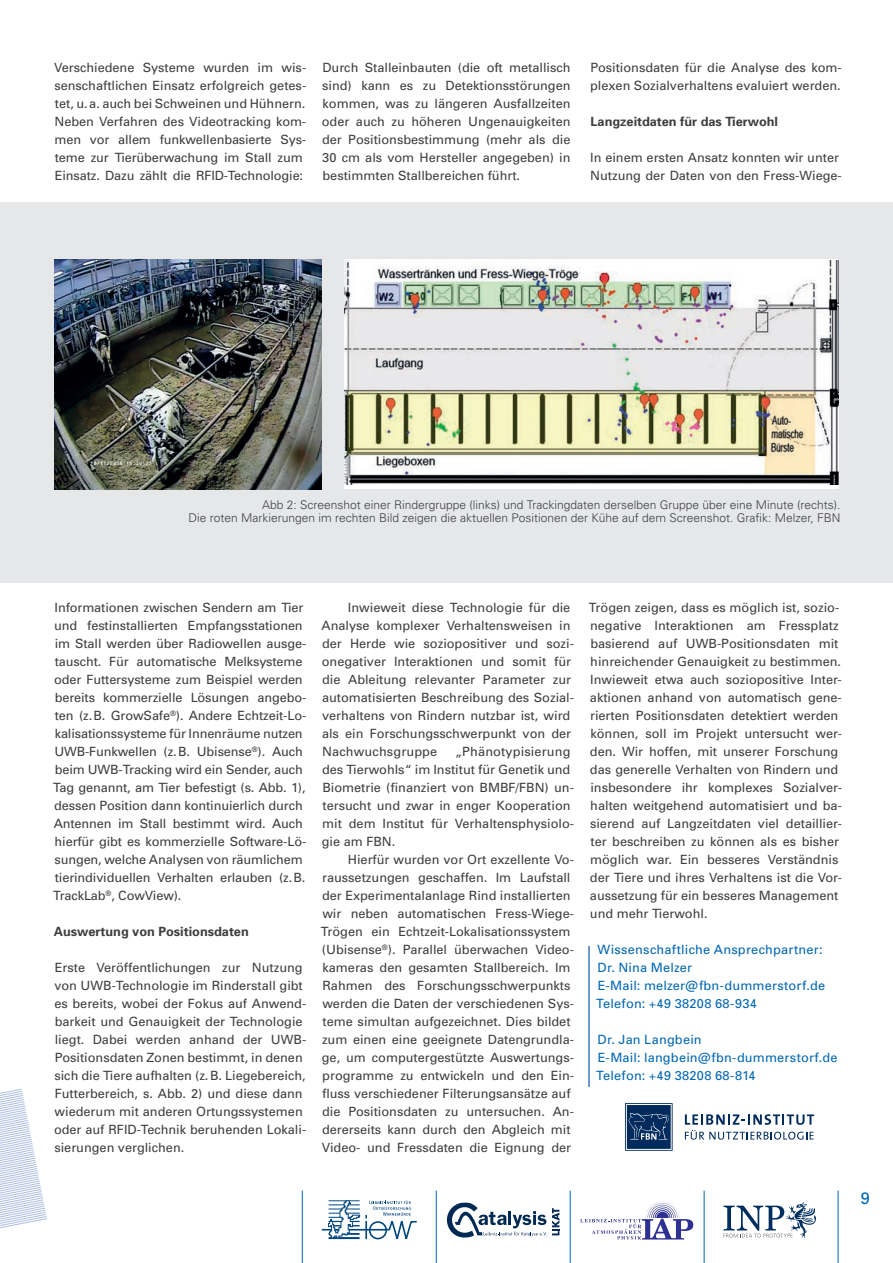
<style>
.page{position:relative;width:893px;height:1263px;background:#fff}
.page>*{position:absolute;margin:0;border:0;box-sizing:border-box;transform-origin:0 0}
.t1{font:16.5px "Univers";color:#0166b3}
.t2{font:12.75px/18px "Univers";color:#3e3e3f}
.t3{font:12.75px/18px "Univers";letter-spacing:.015em;color:#0166b3}
.t4{font:700 12.75px "Univers";color:#3e3e3f}
.t5{font:300 12px/13.5px "Univers";color:#3e3e3f;text-align:right}
</style>
<div class="page">
<svg style="left:0;top:1088px;width:47px;height:140px"></svg>
<hr style="left:838px;top:1191px;width:1px;height:72px;background:#0166b3">
<div style="left:0;top:202px;width:893px;height:381px;background:#e6e7e9"></div>
<svg style="left:723px;top:1202px;width:93px;height:36px"></svg>
<svg style="left:625px;top:1103px;width:48px;height:48px;background:#2a4e76"></svg>
<svg style="left:685px;top:1114px;width:129px;height:25px"></svg>
<svg style="left:580px;top:1201px;width:113px;height:39px"></svg>
<svg style="left:321px;top:1200px;width:96px;height:40px"></svg>
<hr style="left:704px;top:1191px;width:1px;height:72px;background:#0166b3">
<hr style="left:570px;top:1191px;width:1px;height:72px;background:#0166b3">
<hr style="left:436px;top:1191px;width:1px;height:72px;background:#0166b3">
<hr style="left:302px;top:1191px;width:1px;height:72px;background:#0166b3">
<svg style="left:447px;top:1202px;width:112px;height:35px"></svg>
<hr style="left:588px;top:946px;width:2px;height:141px;background:#6e9ace">
<div style="left:344px;top:259px;width:495px;height:230px;background:#fff"></div>
<img style="left:344px;top:261px;width:495px;height:223px">
<img style="left:54px;top:259px;width:268px;height:230px">
<p class="t2" style="left:54px;top:60px;width:254px">Verschiedene Systeme wurden im wis&shy;senschaftlichen Einsatz erfolgreich getes&shy;tet, u. a. auch bei Schweinen und Hühnern.<br>Neben Verfahren des Videotracking kom&shy;men vor allem funkwellenbasierte Sys&shy;teme zur Tierüberwachung im Stall zum Einsatz. Dazu zählt die RFID-Technologie:</p>
<p class="t2" style="left:322px;top:60px;width:250px;text-align:justify">Durch Stalleinbauten (die oft metallisch sind) kann es zu Detektionsstörungen kommen, was zu längeren Ausfallzeiten oder auch zu höheren Ungenauigkeiten der Positionsbestimmung (mehr als die 30 cm als vom Hersteller angegeben) in bestimmten Stallbereichen führt.</p>
<p class="t2" style="left:590px;top:60px;width:253px">Positionsdaten für die Analyse des kom&shy;plexen Sozialverhaltens evaluiert werden.</p>
<p class="t4" style="left:591px;top:117px;width:189px">Langzeitdaten für das Tierwohl</p>
<p class="t2" style="left:590px;top:150px;width:253px">In einem ersten Ansatz konnten wir unter<br>Nutzung der Daten von den Fress-Wiege-</p>
<p class="t5" style="left:189px;top:499px;width:653px">Abb 2: Screenshot einer Rindergruppe (links) und Trackingdaten derselben Gruppe über eine Minute (rechts).<br>Die roten Markierungen im rechten Bild zeigen die aktuellen Positionen der Kühe auf dem Screenshot. Grafik: Melzer, FBN</p>
<p class="t2" style="left:53px;top:600px;width:255px">Informationen zwischen Sendern am Tier und festinstallierten Empfangsstationen im Stall werden über Radiowellen ausge&shy;tauscht. Für automatische Melksysteme oder Futtersysteme zum Beispiel werden bereits kommerzielle Lösungen angebo&shy;ten (z. B. GrowSafe<sup>®</sup>). Andere Echtzeit-Lo&shy;kalisationssysteme für Innenräume nutzen UWB-Funkwellen (z. B. Ubisense<sup>®</sup>). Auch beim UWB-Tracking wird ein Sender, auch Tag genannt, am Tier befestigt (s. Abb. 1), dessen Position dann kontinuierlich durch Antennen im Stall bestimmt wird. Auch hierfür gibt es kommerzielle Software-Lö&shy;sungen, welche Analysen von räumlichem tierindividuellen Verhalten erlauben (z. B.<br>TrackLab<sup>®</sup>, CowView).</p>
<p class="t4" style="left:54px;top:927px;width:196px">Auswertung von Positionsdaten</p>
<p class="t2" style="left:54px;top:960px;width:254px">Erste Veröffentlichungen zur Nutzung von UWB-Technologie im Rinderstall gibt es bereits, wobei der Fokus auf Anwend&shy;barkeit und Genauigkeit der Technologie liegt. Dabei werden anhand der UWB-Positionsdaten Zonen bestimmt, in denen sich die Tiere aufhalten (z. B. Liegebereich, Futterbereich, s. Abb. 2) und diese dann wiederum mit anderen Ortungssystemen oder auf RFID-Technik beruhenden Lokali&shy;sierungen verglichen.</p>
<p class="t2" style="left:321px;top:600px;width:254px;text-indent:26px">Inwieweit diese Technologie für die Analyse komplexer Verhaltensweisen in der Herde wie soziopositiver und sozi&shy;onegativer Interaktionen und somit für die Ableitung relevanter Parameter zur automatisierten Beschreibung des Sozial&shy;verhaltens von Rindern nutzbar ist, wird als ein Forschungsschwerpunkt von der Nachwuchsgruppe</p>
<p class="t2" style="left:322px;top:744px;width:254px;text-indent:133px">„Phänotypisierung des Tierwohls“ im Institut für Genetik und<br>Biometrie (finanziert von BMBF/FBN) un&shy;tersucht und zwar in enger Kooperation mit dem Institut für Verhaltensphysiolo&shy;gie am FBN.</p>
<p class="t2" style="left:321px;top:852px;width:255px;text-indent:27px">Hierfür wurden vor Ort exzellente Vo&shy;raussetzungen geschaffen. Im Laufstall der Experimentalanlage Rind installierten wir neben automatischen Fress-Wiege-Trögen ein Echtzeit-Lokalisationssystem (Ubisense<sup>®</sup>). Parallel überwachen Video&shy;kameras den gesamten Stallbereich. Im Rahmen des Forschungsschwerpunkts werden die Daten der verschiedenen Sys&shy;teme simultan aufgezeichnet. Dies bildet zum einen eine geeignete Datengrundla&shy;ge, um computergestützte Auswertungs&shy;programme zu entwickeln und den Ein&shy;fluss verschiedener Filterungsansätze auf die Positionsdaten zu untersuchen. An&shy;dererseits kann durch den Abgleich mit Video- und Fressdaten die Eignung der</p>
<p class="t2" style="left:589px;top:600px;width:255px">Trögen zeigen, dass es möglich ist, sozio&shy;negative Interaktionen am Fressplatz basierend auf UWB-Positionsdaten mit hinreichender Genauigkeit zu bestimmen.<br>Inwieweit etwa auch soziopositive Inter&shy;aktionen anhand von automatisch gene&shy;rierten Positionsdaten detektiert werden können, soll im Projekt untersucht wer&shy;den. Wir hoffen, mit unserer Forschung das generelle Verhalten von Rindern und insbesondere ihr komplexes Sozialver&shy;halten weitgehend automatisiert und ba&shy;sierend auf Langzeitdaten viel detaillier&shy;ter beschreiben zu können als es bisher möglich war. Ein besseres Verständnis der Tiere und ihres Verhaltens ist die Vor&shy;aussetzung für ein besseres Management und mehr Tierwohl.</p>
<p class="t3" style="left:596px;top:942px;width:230px">Wissenschaftliche Ansprechpartner:<br>Dr. Nina Melzer<br>E-Mail: melzer@fbn-dummerstorf.de<br>Telefon: +49 38208 68-934</p>
<p class="t3" style="left:596px;top:1032px;width:243px">Dr. Jan Langbein<br>E-Mail: langbein@fbn-dummerstorf.de<br>Telefon: +49 38208 68-814</p>
<p class="t1" style="left:861px;top:1192px;width:11px">9</p>
</div>
